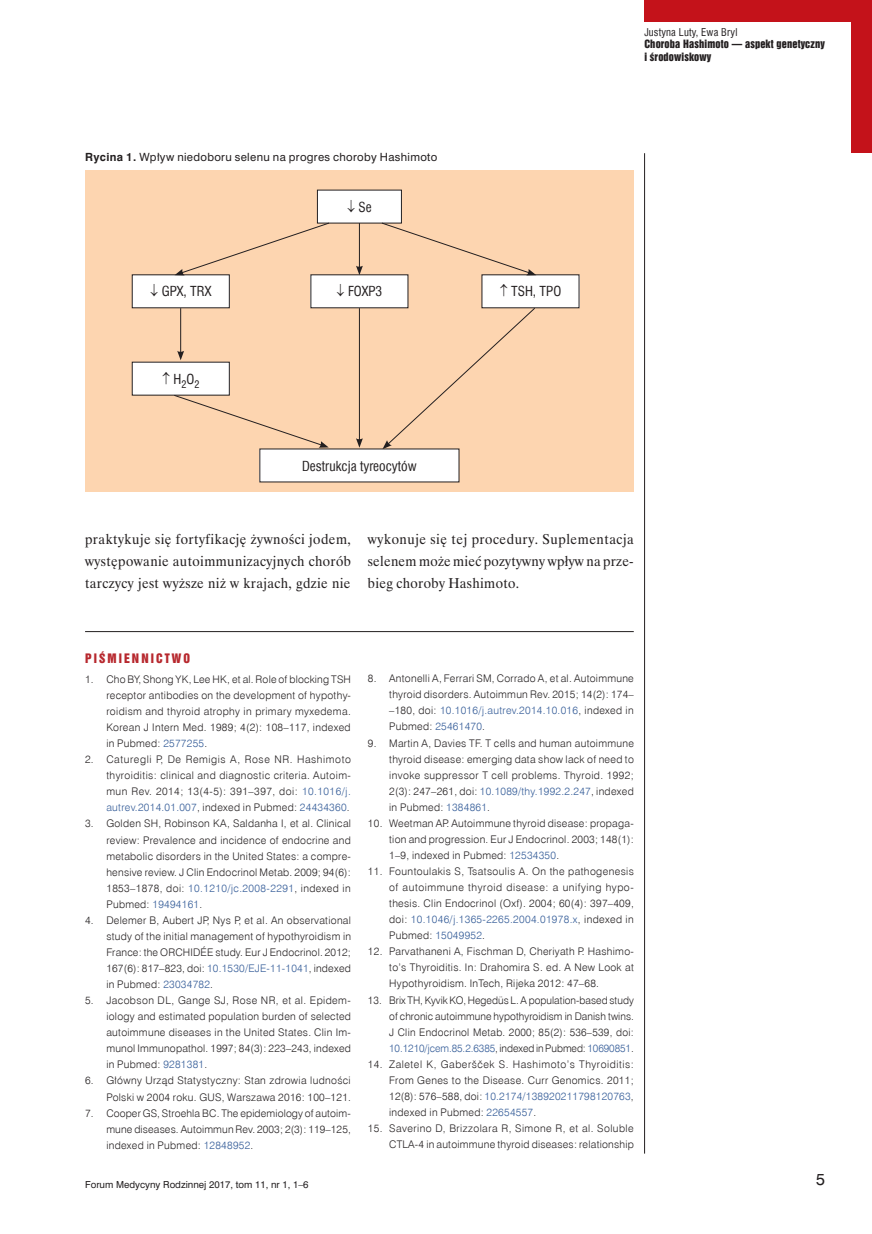
<style>
.page{position:relative;width:872px;height:1234px;background:#fff}
.page>*{position:absolute;margin:0;border:0;box-sizing:border-box;transform-origin:0 0}
.t1{font:15px "Swis 721 PL";color:#231f20}
._070_-_Tekst_-_pierw{font:14.25px/21.8px "Time Ibis EE";letter-spacing:.025em;color:#231f20;text-align:justify;scale:.95 1}
.t2{font:13.5px "Swis 721 Cn EU";color:#231f20}
.P1_-_Piśmiennictwo{font:12px "Swis 921 EU";letter-spacing:.175em;color:#b7282e}
.t3{font:10.5px/16px "Swis 721 Lt EU";letter-spacing:.025em;color:#231f20;text-align:justify}
.R_-_Rycina_-_podpis{font:10.5px "Swis 721 PL";letter-spacing:.03em;color:#231f20}
.t4{font:10.5px/12.8px "Swis 921 EU";letter-spacing:.01em;color:#231f20}
.t5{font:10.5px "Swis 721 Cn EU";letter-spacing:.01em;color:#231f20}
.t6{font:9px "Swis 721 PL";color:#231f20}
.s1{font-weight:700}
.s2{color:#345c98}
</style>
<div class="page">
<div style="left:644px;top:0;width:228px;height:21px;background:#c4121a"></div>
<div style="left:850px;top:0;width:22px;height:153px;background:#c4121a"></div>
<hr style="left:644px;top:153px;width:1px;height:1000px;background:#231f20">
<div style="left:85px;top:170px;width:549px;height:322px;background:#fdd5b0"></div>
<div style="left:317px;top:190px;width:84px;height:33px;background:#fff"></div>
<div style="left:317px;top:190px;width:85px;height:33px;border:1px solid #231f20"></div>
<div style="left:132px;top:275px;width:97px;height:33px;background:#fff"></div>
<div style="left:132px;top:362px;width:97px;height:33px;background:#fff"></div>
<div style="left:311px;top:275px;width:97px;height:33px;background:#fff"></div>
<div style="left:260px;top:449px;width:199px;height:33px;background:#fff"></div>
<div style="left:482px;top:275px;width:97px;height:33px;background:#fff"></div>
<hr style="left:359px;top:223px;width:1px;height:45px;background:#231f20">
<svg style="left:356px;top:266px;width:7px;height:9px"></svg>
<hr style="left:359px;top:308px;width:1px;height:132px;background:#231f20">
<svg style="left:356px;top:438px;width:7px;height:9px"></svg>
<hr style="left:180px;top:308px;width:1px;height:45px;background:#231f20">
<svg style="left:177px;top:351px;width:7px;height:9px"></svg>
<svg style="left:381px;top:222px;width:155px;height:53px"></svg>
<svg style="left:173px;top:394px;width:155px;height:53px"></svg>
<svg style="left:174px;top:222px;width:156px;height:53px"></svg>
<svg style="left:382px;top:307px;width:154px;height:142px"></svg>
<hr style="left:85px;top:631px;width:549px;height:1px;background:#231f20">
<p class="t5" style="left:644px;top:25px;width:95px">Justyna Luty, Ewa Bryl</p>
<p class="t4" style="left:644px;top:38px;width:182px">Choroba Hashimoto — aspekt genetyczny i środowiskowy</p>
<p class="R_-_Rycina_-_podpis" style="left:85px;top:150px;width:354px"><span class="s1">Rycina 1.</span> Wpływ niedoboru selenu na progres choroby Hashimoto</p>
<p class="t2" style="left:150px;top:282px;width:63px">↓ GPX, TRX</p>
<p class="t2" style="left:162px;top:370px;width:39px">↑ H<sub>2</sub>O<sub>2</sub></p>
<p class="t2" style="left:347px;top:198px;width:26px">↓ Se</p>
<p class="t2" style="left:336px;top:282px;width:47px">↓ FOXP3</p>
<p class="t2" style="left:302px;top:456px;width:116px">Destrukcja tyreocytów</p>
<p class="t2" style="left:500px;top:282px;width:63px">↑ TSH, TPO</p>
<p class="_070_-_Tekst_-_pierw" style="left:85px;top:528px;width:281px">praktykuje się fortyfikację żywności jodem, występowanie autoimmunizacyjnych chorób tarczycy jest wyższe niż w krajach, gdzie nie</p>
<p class="_070_-_Tekst_-_pierw" style="left:368px;top:528px;width:281px">wykonuje się tej procedury. Suplementacja selenem może mieć pozytywny wpływ na prze&shy;bieg choroby Hashimoto.</p>
<p class="P1_-_Piśmiennictwo" style="left:85px;top:650px;width:107px">PIŚMIENNICTWO</p>
<p class="t3" style="left:106px;top:671px;width:246px;text-indent:-21px">1. Cho BY, Shong YK, Lee HK, et al. Role of blocking TSH receptor antibodies on the development of hypothy&shy;roidism and thyroid atrophy in primary myxedema.<br>Korean J Intern Med. 1989; 4(2): 108–117, indexed in Pubmed: <span class="s2">2577255</span>.</p>
<p class="t3" style="left:106px;top:751px;width:246px;text-indent:-21px">2. Caturegli P, De Remigis A, Rose NR. Hashimoto thyroiditis: clinical and diagnostic criteria. Autoim&shy;mun Rev. 2014; 13(4-5): 391–397, doi: <span class="s2">10.1016/j. autrev.2014.01.007</span>, indexed in Pubmed: <span class="s2">24434360</span>.</p>
<p class="t3" style="left:106px;top:815px;width:246px;text-indent:-21px">3. Golden SH, Robinson KA, Saldanha I, et al. Clinical review: Prevalence and incidence of endocrine and metabolic disorders in the United States: a compre&shy;hensive review. J Clin Endocrinol Metab. 2009; 94(6):<br>1853–1878, doi: <span class="s2">10.1210/jc.2008-2291</span>, indexed in Pubmed: <span class="s2">19494161</span>.</p>
<p class="t3" style="left:106px;top:912px;width:246px;text-indent:-21px">4. Delemer B, Aubert JP, Nys P, et al. An observational study of the initial management of hypothyroidism in France: the ORCHIDÉE study. Eur J Endocrinol. 2012; 167(6): 817–823, doi: <span class="s2">10.1530/EJE-11-1041</span>, indexed in Pubmed: <span class="s2">23034782</span>.</p>
<p class="t3" style="left:106px;top:992px;width:246px;text-indent:-21px">5. Jacobson DL, Gange SJ, Rose NR, et al. Epidem&shy;iology and estimated population burden of selected autoimmune diseases in the United States. Clin Im&shy;munol Immunopathol. 1997; 84(3): 223–243, indexed in Pubmed: <span class="s2">9281381</span>.</p>
<p class="t3" style="left:85px;top:1072px;width:267px;text-align:right">6. Główny Urząd Statystyczny: Stan zdrowia ludności<br>Polski w 2004 roku. GUS, Warszawa 2016: 100–121.</p>
<p class="t3" style="left:106px;top:1104px;width:246px;text-indent:-21px">7. Cooper GS, Stroehla BC. The epidemiology of autoim&shy;mune diseases. Autoimmun Rev. 2003; 2(3): 119–125, indexed in Pubmed: <span class="s2">12848952</span>.</p>
<p class="t3" style="left:389px;top:670px;width:246px;text-indent:-21px">8. Antonelli A, Ferrari SM, Corrado A, et al. Autoimmune thyroid disorders. Autoimmun Rev. 2015; 14(2): 174– –180, doi: <span class="s2">10.1016/j.autrev.2014.10.016</span>, indexed in Pubmed: <span class="s2">25461470</span>.</p>
<p class="t3" style="left:389px;top:734px;width:246px;text-indent:-21px">9. Martin A, Davies TF. T cells and human autoimmune thyroid disease: emerging data show lack of need to invoke suppressor T cell problems. Thyroid. 1992; 2(3): 247–261, doi: <span class="s2">10.1089/thy.1992.2.247</span>, indexed in Pubmed: <span class="s2">1384861</span>.</p>
<p class="t3" style="left:389px;top:815px;width:246px;text-indent:-21px">10. Weetman AP. Autoimmune thyroid disease: propaga&shy;tion and progression. Eur J Endocrinol. 2003; 148(1):<br>1–9, indexed in Pubmed: <span class="s2">12534350</span>.</p>
<p class="t3" style="left:389px;top:863px;width:246px;text-indent:-21px">11. Fountoulakis S, Tsatsoulis A. On the pathogenesis of autoimmune thyroid disease: a unifying hypo&shy;thesis. Clin Endocrinol (Oxf). 2004; 60(4): 397–409, doi: <span class="s2">10.1046/j.1365-2265.2004.01978.x</span>, indexed in Pubmed: <span class="s2">15049952</span>.</p>
<p class="t3" style="left:389px;top:943px;width:246px;text-indent:-21px">12. Parvathaneni A, Fischman D, Cheriyath P. Hashimo&shy;to’s Thyroiditis. In: Drahomira S. ed. A New Look at Hypothyroidism. InTech, Rijeka 2012: 47–68.</p>
<p class="t3" style="left:389px;top:991px;width:246px;text-indent:-21px">13. Brix TH, Kyvik KO, Hegedüs L. A population-based study of chronic autoimmune hypothyroidism in Danish twins.<br>J Clin Endocrinol Metab. 2000; 85(2): 536–539, doi:<br><span class="s2">10.1210/jcem.85.2.6385</span>, indexed in Pubmed: <span class="s2">10690851</span>.</p>
<p class="t3" style="left:389px;top:1055px;width:246px;text-indent:-21px">14. Zaletel K, Gaberšček S. Hashimoto’s Thyroiditis:<br>From Genes to the Disease. Curr Genomics. 2011; 12(8): 576–588, doi: <span class="s2">10.2174/138920211798120763</span>, indexed in Pubmed: <span class="s2">22654557</span>.</p>
<p class="t3" style="left:368px;top:1120px;width:267px;text-align:right">15. Saverino D, Brizzolara R, Simone R, et al. Soluble<br>CTLA-4 in autoimmune thyroid diseases: relationship</p>
<p class="t6" style="left:85px;top:1178px;width:225px">Forum Medycyny Rodzinnej 2017, tom 11, nr 1, 1–6</p>
<h1 class="t1" style="left:816px;top:1169px;width:10px">5</h1>
</div>
